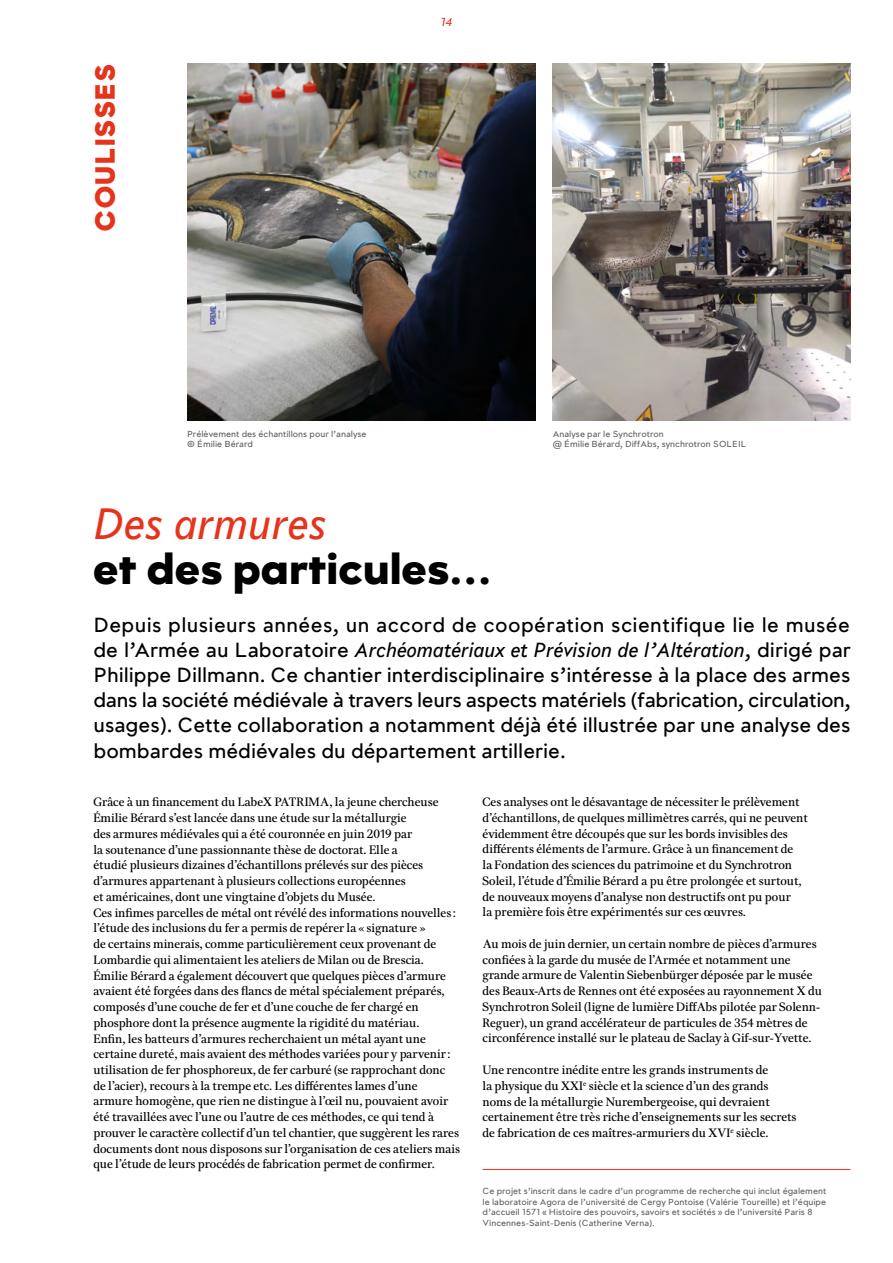
<style>
.page{position:relative;width:893px;height:1263px;background:#fff}
.page>*{position:absolute;margin:0;border:0;box-sizing:border-box;transform-origin:0 0}
.t1{font:45px "Kelvin Md AI Sansnoir";color:#000}
.t2{font:45px "Kelvin Md AI Sansclairitalique";color:#e6331c}
.t3{font:28.5px "Kelvin Md AI Sansnoir";color:#e6331c}
.t4{font:21px/25.2px "Kelvin Md AI Sansclair";letter-spacing:.02em;color:#000;text-align:justify}
.t5{font:21px "Kelvin Md AI Sansclairitalique";color:#000}
.t6{font:12px/15.8px "Kelvin Md AI Avecclair";color:#000}
.t7{font:12px "Kelvin Md AI Sansclairitalique";color:#e6331c}
.t8{font:9px/10.5px "Kelvin Md AI Sansclair";color:#646363}
.s1{font-family:"Kelvin Md AI Sansclair"}
</style>
<div class="page">
<hr style="left:483px;top:1169px;width:367px;height:1px;background:#e6331c">
<img style="left:553px;top:64px;width:297px;height:357px">
<img style="left:187px;top:64px;width:349px;height:357px">
<h2 class="t3" style="left:91px;top:232px;width:169px;rotate:-90deg">COULISSES</h2>
<p class="t7" style="left:440px;top:16px;width:14px">14</p>
<p class="t8" style="left:187px;top:429px;width:181px">Prélèvement des échantillons pour l’analyse © Émilie Bérard</p>
<p class="t8" style="left:553px;top:429px;width:195px">Analyse par le Synchrotron<br>@ Émilie Bérard, DiffAbs, synchrotron SOLEIL</p>
<h1 class="t2" style="left:93px;top:501px;width:236px">Des armures</h1>
<h1 class="t1" style="left:93px;top:546px;width:399px">et des particules…</h1>
<h3 class="t4" style="left:93px;top:612px;width:758px">Depuis plusieurs années, un accord de coopération scientifique lie le musée</h3>
<h3 class="t5" style="left:93px;top:639px;width:759px"><span class="s1">de l’Armée au Laboratoire</span> Archéomatériaux et Prévision de l’Altération<span class="s1">, dirigé par</span></h3>
<p class="t4" style="left:93px;top:663px;width:759px">Philippe Dillmann. Ce chantier interdisciplinaire s’intéresse à la place des armes dans la société médiévale à travers leurs aspects matériels (fabrication, circulation, usages). Cette collaboration a notamment déjà été illustrée par une analyse des bombardes médiévales du département artillerie.</p>
<p class="t6" style="left:93px;top:794px;width:368px">Grâce à un financement du LabeX PATRIMA, la jeune chercheuse Émilie Bérard s’est lancée dans une étude sur la métallurgie<br>des armures médiévales qui a été couronnée en juin 2019 par<br>la soutenance d’une passionnante thèse de doctorat. Elle a<br>étudié plusieurs dizaines d’échantillons prélevés sur des pièces d’armures appartenant à plusieurs collections européennes<br>et américaines, dont une vingtaine d’objets du Musée.<br>Ces infimes parcelles de métal ont révélé des informations nouvelles : l’étude des inclusions du fer a permis de repérer la « signature »<br>de certains minerais, comme particulièrement ceux provenant de Lombardie qui alimentaient les ateliers de Milan ou de Brescia.<br>Émilie Bérard a également découvert que quelques pièces d’armure avaient été forgées dans des flancs de métal spécialement préparés, composés d’une couche de fer et d’une couche de fer chargé en phosphore dont la présence augmente la rigidité du matériau.<br>Enfin, les batteurs d’armures recherchaient un métal ayant une certaine dureté, mais avaient des méthodes variées pour y parvenir : utilisation de fer phosphoreux, de fer carburé (se rapprochant donc de l’acier), recours à la trempe etc. Les différentes lames d’une armure homogène, que rien ne distingue à l’œil nu, pouvaient avoir été travaillées avec l’une ou l’autre de ces méthodes, ce qui tend à prouver le caractère collectif d’un tel chantier, que suggèrent les rares documents dont nous disposons sur l’organisation de ces ateliers mais que l’étude de leurs procédés de fabrication permet de confirmer.</p>
<p class="t6" style="left:483px;top:794px;width:327px">Ces analyses ont le désavantage de nécessiter le prélèvement d’échantillons, de quelques millimètres carrés, qui ne peuvent évidemment être découpés que sur les bords invisibles des différents éléments de l’armure. Grâce à un financement de<br>la Fondation des sciences du patrimoine et du Synchrotron Soleil, l’étude d’Émilie Bérard a pu être prolongée et surtout, de nouveaux moyens d’analyse non destructifs ont pu pour<br>la première fois être expérimentés sur ces œuvres.</p>
<p class="t6" style="left:483px;top:936px;width:341px">Au mois de juin dernier, un certain nombre de pièces d’armures confiées à la garde du musée de l’Armée et notamment une grande armure de Valentin Siebenbürger déposée par le musée des Beaux-Arts de Rennes ont été exposées au rayonnement X du Synchrotron Soleil (ligne de lumière DiffAbs pilotée par Solenn-Reguer), un grand accélérateur de particules de 354 mètres de circonférence installé sur le plateau de Saclay à Gif-sur-Yvette.</p>
<p class="t6" style="left:483px;top:1062px;width:315px">Une rencontre inédite entre les grands instruments de<br>la physique du XXI<sup>e</sup> siècle et la science d’un des grands noms de la métallurgie Nurembergeoise, qui devraient certainement être très riche d’enseignements sur les secrets de fabrication de ces maîtres-armuriers du XVI<sup>e</sup> siècle.</p>
<p class="t8" style="left:483px;top:1186px;width:345px">Ce projet s’inscrit dans le cadre d’un programme de recherche qui inclut également le laboratoire Agora de l’université de Cergy Pontoise (Valérie Toureille) et l’équipe d’accueil 1571 « Histoire des pouvoirs, savoirs et sociétés » de l’université Paris 8<br>Vincennes-Saint-Denis (Catherine Verna).</p>
</div>
